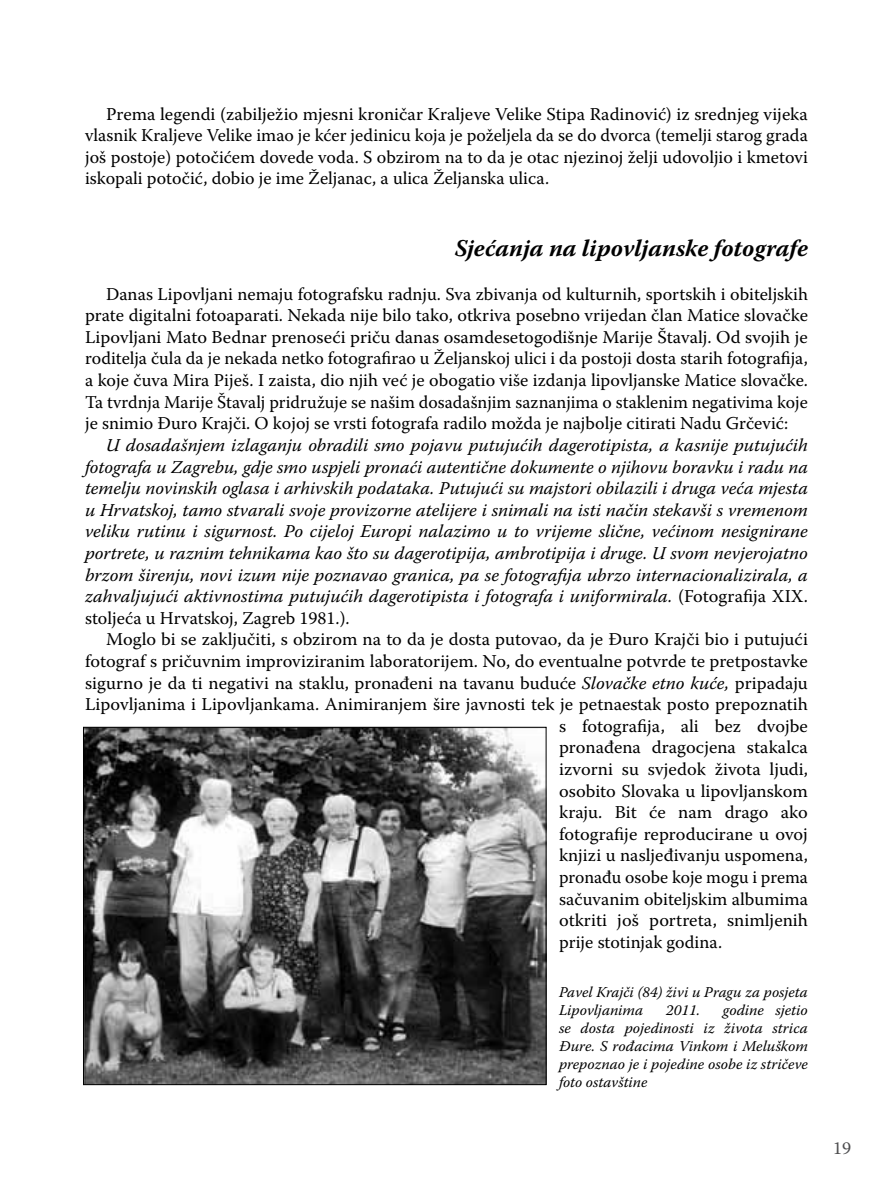
<style>
.page{position:relative;width:893px;height:1191px;background:#fff}
.page>*{position:absolute;margin:0;border:0;box-sizing:border-box;transform-origin:0 0}
.t1{font:italic 700 24px "Warnock Pro";color:#000}
.t2{font:18px/21.6px "Warnock Pro";color:#000;text-align:justify}
.t3{font:italic 18px/21.6px "Warnock Pro";color:#000;text-align:justify}
.t4{font:18px "Warnock Pro";color:#4d4d4f}
.t5{font:italic 15px/18px "Warnock Pro";color:#000}
.s1{font-style:normal}
.s2{font-style:italic}
</style>
<div class="page">
<img style="left:85px;top:729px;width:459px;height:353px">
<p class="t2" style="left:85px;top:103px;width:724px;text-indent:21px">Prema legendi (zabilježio mjesni kroničar Kraljeve Velike Stipa Radinović) iz srednjeg vijeka vlasnik Kraljeve Velike imao je kćer jedinicu koja je poželjela da se do dvorca (temelji starog grada još postoje) potočićem dovede voda. S obzirom na to da je otac njezinoj želji udovoljio i kmetovi iskopali potočić, dobio je ime Željanac, a ulica Željanska ulica.</p>
<h1 class="t1" style="left:455px;top:234px;width:355px">Sjećanja na lipovljanske fotografe</h1>
<p class="t2" style="left:85px;top:283px;width:724px;text-indent:21px">Danas Lipovljani nemaju fotografsku radnju. Sva zbivanja od kulturnih, sportskih i obiteljskih prate digitalni fotoaparati. Nekada nije bilo tako, otkriva posebno vrijedan član Matice slovačke Lipovljani Mato Bednar prenoseći priču danas osamdesetogodišnje Marije Štavalj. Od svojih je roditelja čula da je nekada netko fotografirao u Željanskoj ulici i da postoji dosta starih fotografija, a koje čuva Mira Piješ. I zaista, dio njih već je obogatio više izdanja lipovljanske Matice slovačke.<br>Ta tvrdnja Marije Štavalj pridružuje se našim dosadašnjim saznanjima o staklenim negativima koje je snimio Đuro Krajči. O kojoj se vrsti fotografa radilo možda je najbolje citirati Nadu Grčević:</p>
<p class="t3" style="left:85px;top:434px;width:724px;text-indent:21px">U dosadašnjem izlaganju obradili smo pojavu putujućih dagerotipista, a kasnije putujućih fotografa u Zagrebu, gdje smo uspjeli pronaći autentične dokumente o njihovu boravku i radu na temelju novinskih oglasa i arhivskih podataka. Putujući su majstori obilazili i druga veća mjesta u Hrvatskoj, tamo stvarali svoje provizorne atelijere i snimali na isti način stekavši s vremenom veliku rutinu i sigurnost. Po cijeloj Europi nalazimo u to vrijeme slične, većinom nesignirane portrete, u raznim tehnikama kao što su dagerotipija, ambrotipija i druge. U svom nevjerojatno brzom širenju, novi izum nije poznavao granica, pa se fotografija ubrzo internacionalizirala, a zahvaljujući aktivnostima putujućih dagerotipista i fotografa i uniformirala. <span class="s1">(Fotografija XIX. stoljeća u Hrvatskoj, Zagreb 1981.).</span></p>
<p class="t2" style="left:106px;top:628px;width:703px">Moglo bi se zaključiti, s obzirom na to da je dosta putovao, da je Đuro Krajči bio i putujući</p>
<p class="t2" style="left:85px;top:650px;width:724px">fotograf s pričuvnim improviziranim laboratorijem. No, do eventualne potvrde te pretpostavke</p>
<p class="t2" style="left:85px;top:671px;width:724px">sigurno je da ti negativi na staklu, pronađeni na tavanu buduće <span class="s2">Slovačke etno kuće,</span> pripadaju</p>
<p class="t2" style="left:85px;top:693px;width:724px">Lipovljanima i Lipovljankama. Animiranjem šire javnosti tek je petnaestak posto prepoznatih</p>
<p class="t2" style="left:559px;top:715px;width:250px">s fotografija, ali bez dvojbe</p>
<p class="t2" style="left:559px;top:736px;width:250px">pronađena dragocjena stakalca</p>
<p class="t2" style="left:559px;top:758px;width:250px">izvorni su svjedok života ljudi,</p>
<p class="t2" style="left:559px;top:779px;width:250px">osobito Slovaka u lipovljanskom</p>
<p class="t2" style="left:559px;top:801px;width:250px">kraju. Bit će nam drago ako</p>
<p class="t2" style="left:559px;top:823px;width:250px">fotografije reproducirane u ovoj</p>
<p class="t2" style="left:559px;top:844px;width:250px">knjizi u nasljeđivanju uspomena,</p>
<p class="t2" style="left:559px;top:866px;width:250px">pronađu osobe koje mogu i prema</p>
<p class="t2" style="left:559px;top:887px;width:250px">sačuvanim obiteljskim albumima</p>
<p class="t2" style="left:559px;top:909px;width:250px">otkriti još portreta, snimljenih</p>
<p class="t2" style="left:559px;top:931px;width:165px">prije stotinjak godina.</p>
<p class="t5" style="left:559px;top:983px;width:250px">Pavel Krajči (84) živi u Pragu za posjeta<br>Lipovljanima</p>
<p class="t5" style="left:559px;top:1001px;width:250px;text-align:justify;text-indent:164px">godine sjetio se dosta pojedinosti iz života strica Đure. S rođacima Vinkom i Meluškom prepoznao je i pojedine osobe iz stričeve foto ostavštine</p>
<p class="t5" style="left:666px;top:1001px;width:36px">2011.</p>
<p class="t4" style="left:833px;top:1137px;width:20px">19</p>
</div>
